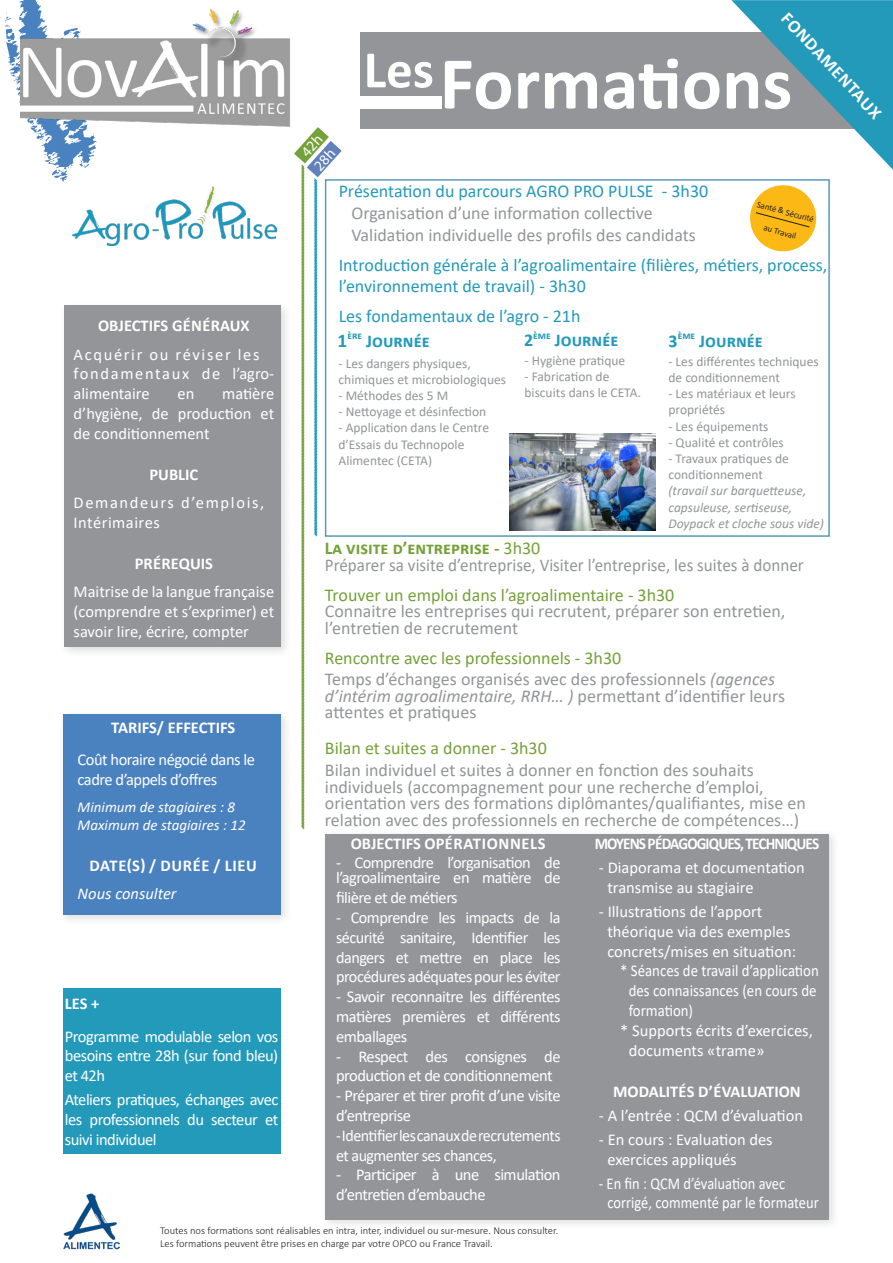
<style>
.page{position:relative;width:893px;height:1263px;background:#fff}
.page>*{position:absolute;margin:0;border:0;box-sizing:border-box;transform-origin:0 0}
.t1{font:18px/16.5px "Calibri";color:#939598}
.t2{font:18px/21.6px "Calibri";color:#239aba}
.t3{font:18px "Calibri";color:#75a139}
.t4{font:18px "Calibri";color:#939598;scale:.95 1}
.t5{font:700 18px "Calibri";color:#239aba}
.t6{font:700 18px "Calibri";color:#75a139}
.t7{font:700 18px "Calibri";color:#fff}
.t8{font:16.5px/19.8px "Calibri";letter-spacing:-.02em;color:#fff;text-align:justify}
.t9{font:16.5px/19.8px "Calibri";color:#fff}
.t10{font:700 16.5px "Calibri";color:#fff}
.t11{font:16.5px/19.8px "Calibri";color:#fff;scale:.9 1}
.t12{font:16.5px "Calibri";letter-spacing:.1em;color:#fff}
.t13{font:16.5px/19.8px "Calibri";color:#fff;scale:.88 1}
.t14{font:700 16.5px "Calibri";letter-spacing:-.06em;color:#fff;scale:.93 1}
.t15{font:700 16.5px "Calibri";letter-spacing:.04em;color:#fff}
.t16{font:italic 16.5px "Calibri";color:#fff}
.t17{font:16.5px "Calibri";letter-spacing:.03em;color:#fff}
.t18{font:italic 15px "Calibri";color:#fff}
.t19{font:13.5px/16.2px "Calibri";color:#939598}
.t20{font:italic 13.5px "Calibri";color:#939598}
.t21{font:300 10.5px "Calibri";color:#231f20}
.t22{font:8.7px "Calibri";color:#231f20}
.s1{font-size:19.5px}
.s2{font-weight:400}
.s3{font-style:italic}
</style>
<div class="page">
<div style="left:360px;top:32px;width:498px;height:96px;background:#939598"></div>
<div style="left:360px;top:96px;width:82px;height:13px;background:#fff"></div>
<svg style="left:367px;top:54px;width:65px;height:34px"></svg>
<svg style="left:5px;top:0;width:92px;height:182px"></svg>
<img style="left:20px;top:3px;width:270px;height:126px">
<img style="left:63px;top:1193px;width:57px;height:57px">
<svg style="left:445px;top:0;width:448px;height:170px"></svg>
<img style="left:510px;top:433px;width:145px;height:97px">
<img style="left:73px;top:181px;width:204px;height:65px">
<div style="left:59px;top:301px;width:233px;height:357px;background:#231f20;opacity:.15"></div>
<div style="left:64px;top:306px;width:217px;height:341px;background:#939598"></div>
<svg style="left:750px;top:185px;width:67px;height:67px"></svg>
<div style="left:325px;top:179px;width:505px;height:358px;border:2px solid #5999b8"></div>
<div style="left:58px;top:709px;width:234px;height:216px;background:#231f20;opacity:.15"></div>
<div style="left:63px;top:714px;width:217px;height:200px;background:#4a81bf"></div>
<div style="left:63px;top:989px;width:217px;height:165px;background:#239aba"></div>
<div style="left:320px;top:828px;width:520px;height:403px;background:#231f20;opacity:.15"></div>
<div style="left:325px;top:834px;width:504px;height:385px;background:#939598"></div>
<svg style="left:294px;top:127px;width:48px;height:703px"></svg>
<p class="t10" style="left:98px;top:314px;width:153px">OBJECTIFS GÉNÉRAUX</p>
<p class="t12" style="left:74px;top:343px;width:187px">Acquérir ou réviser les</p>
<p class="t12" style="left:74px;top:362px;width:202px">fondamentaux de l’agro-</p>
<p class="t9" style="left:74px;top:383px;width:78px">alimentaire</p>
<p class="t8" style="left:177px;top:383px;width:18px">en</p>
<p class="t8" style="left:74px;top:383px;width:202px;text-indent:149px">matière d’hygiène, de production et de conditionnement</p>
<p class="t10" style="left:149px;top:463px;width:50px">PUBLIC</p>
<p class="t12" style="left:74px;top:491px;width:192px">Demandeurs d’emplois,</p>
<p class="t17" style="left:74px;top:511px;width:88px">Intérimaires</p>
<p class="t10" style="left:135px;top:552px;width:80px">PRÉREQUIS</p>
<p class="t8" style="left:74px;top:581px;width:202px">Maitrise de la langue française (comprendre et s’exprimer) et savoir lire, écrire, compter</p>
<p class="t10" style="left:111px;top:715px;width:126px">TARIFS/ EFFECTIFS</p>
<p class="t8" style="left:78px;top:749px;width:179px">Coût horaire négocié dans le cadre d’appels d’offres</p>
<p class="t18" style="left:78px;top:796px;width:159px">Minimum de stagiaires : 8</p>
<p class="t18" style="left:78px;top:814px;width:170px">Maximum de stagiaires : 12</p>
<p class="t15" style="left:90px;top:853px;width:169px">DATE(S) / DURÉE / LIEU</p>
<p class="t16" style="left:78px;top:882px;width:101px">Nous consulter</p>
<p class="t10" style="left:65px;top:992px;width:36px">LES +</p>
<p class="t8" style="left:65px;top:1026px;width:215px">Programme modulable selon vos besoins entre 28h (sur fond bleu) et 42h</p>
<p class="t8" style="left:65px;top:1089px;width:215px">Ateliers pratiques, échanges avec les professionnels du secteur et suivi individuel</p>
<p class="t7" style="left:794px;top:6px;width:139px;rotate:47deg">FONDAMENTAUX</p>
<p class="t2" style="left:339px;top:180px;width:371px">Présentation du parcours AGRO PRO PULSE - 3h30</p>
<p class="t1" style="left:351px;top:204px;width:303px">Organisation d’une information collective</p>
<p class="t1" style="left:351px;top:226px;width:346px">Validation individuelle des profils des candidats</p>
<p class="t2" style="left:339px;top:253px;width:490px">Introduction générale à l’agroalimentaire (filières, métiers, process, l’environnement de travail) - 3h30</p>
<p class="t2" style="left:339px;top:305px;width:243px">Les fondamentaux de l’agro - 21h</p>
<p class="t22" style="left:759px;top:198px;width:60px;rotate:15deg">Santé &amp; Sécurité</p>
<p class="t22" style="left:765px;top:222px;width:35px;rotate:15deg">au Travail</p>
<p class="t5" style="left:338px;top:328px;width:94px"><span class="s1">1</span><sup>ère</sup> Journée</p>
<p class="t19" style="left:339px;top:355px;width:169px">- Les dangers physiques, chimiques et microbiologiques</p>
<p class="t19" style="left:339px;top:387px;width:111px">- Méthodes des 5 M</p>
<p class="t19" style="left:339px;top:403px;width:149px">- Nettoyage et désinfection</p>
<p class="t19" style="left:339px;top:419px;width:152px">- Application dans le Centre d’Essais du Technopole</p>
<p class="t19" style="left:339px;top:452px;width:95px">Alimentec (CETA)</p>
<p class="t5" style="left:524px;top:328px;width:96px">2<sup>ème</sup> Journée</p>
<p class="t19" style="left:524px;top:352px;width:102px">- Hygiène pratique</p>
<p class="t19" style="left:524px;top:368px;width:118px">- Fabrication de biscuits dans le CETA.</p>
<p class="t5" style="left:668px;top:328px;width:96px">3<sup>ème</sup> Journée</p>
<p class="t19" style="left:668px;top:353px;width:152px">- Les différentes techniques de conditionnement</p>
<p class="t19" style="left:668px;top:385px;width:129px">- Les matériaux et leurs</p>
<p class="t19" style="left:668px;top:401px;width:58px">propriétés</p>
<p class="t19" style="left:668px;top:418px;width:101px">- Les équipements</p>
<p class="t19" style="left:668px;top:434px;width:117px">- Qualité et contrôles</p>
<p class="t19" style="left:668px;top:450px;width:122px">- Travaux pratiques de</p>
<p class="t19" style="left:668px;top:466px;width:96px">conditionnement</p>
<p class="t20" style="left:668px;top:481px;width:139px">(travail sur barquetteuse,</p>
<p class="t20" style="left:668px;top:498px;width:125px">capsuleuse, sertiseuse,</p>
<p class="t20" style="left:668px;top:514px;width:157px">Doypack et cloche sous vide)</p>
<p class="t6" style="left:325px;top:535px;width:217px">La visite d’entreprise - <span class="s2">3h30</span></p>
<p class="t4" style="left:325px;top:552px;width:506px">Préparer sa visite d’entreprise, Visiter l’entreprise, les suites à donner</p>
<p class="t3" style="left:325px;top:582px;width:351px">Trouver un emploi dans l’agroalimentaire - 3h30</p>
<p class="t1" style="left:325px;top:602px;width:462px">Connaitre les entreprises qui recrutent, préparer son entretien, l’entretien de recrutement</p>
<p class="t3" style="left:325px;top:645px;width:298px">Rencontre avec les professionnels - 3h30</p>
<p class="t1" style="left:325px;top:671px;width:462px">Temps d’échanges organisés avec des professionnels <span class="s3">(agences d’intérim agroalimentaire, RRH… )</span> permettant d’identifier leurs attentes et pratiques</p>
<p class="t3" style="left:325px;top:736px;width:223px">Bilan et suites a donner - 3h30</p>
<p class="t1" style="left:325px;top:761px;width:483px">Bilan individuel et suites à donner en fonction des souhaits individuels (accompagnement pour une recherche d’emploi, orientation vers des formations diplômantes/qualifiantes, mise en relation avec des professionnels en recherche de compétences…)</p>
<p class="t10" style="left:351px;top:832px;width:197px">OBJECTIFS OPÉRATIONNELS</p>
<p class="t8" style="left:336px;top:855px;width:226px;line-height:15px">- Comprendre l’organisation de l’agroalimentaire en matière de</p>
<p class="t8" style="left:336px;top:887px;width:123px">filière et de métiers</p>
<p class="t8" style="left:336px;top:907px;width:226px">- Comprendre les impacts de la sécurité sanitaire, Identifier les dangers et mettre en place les procédures adéquates pour les éviter</p>
<p class="t8" style="left:336px;top:986px;width:226px">- Savoir reconnaitre les différentes matières premières et différents emballages</p>
<p class="t8" style="left:336px;top:1046px;width:226px">- Respect des consignes de production et de conditionnement</p>
<p class="t8" style="left:336px;top:1085px;width:226px">- Préparer et tirer profit d’une visite d’entreprise</p>
<p class="t8" style="left:336px;top:1125px;width:226px">- Identifier les canaux de recrutements et augmenter ses chances,</p>
<p class="t8" style="left:336px;top:1164px;width:226px">- Participer à une simulation d’entretien d’embauche</p>
<p class="t14" style="left:595px;top:832px;width:243px">MOYENS PÉDAGOGIQUES, TECHNIQUES</p>
<p class="t9" style="left:607px;top:857px;width:199px;text-indent:-9px">- Diaporama et documentation transmise au stagiaire</p>
<p class="t9" style="left:607px;top:901px;width:190px;text-indent:-9px">- Illustrations de l’apport théorique via des exemples concrets/mises en situation:</p>
<p class="t11" style="left:629px;top:960px;width:213px;text-indent:-9px">* Séances de travail d’application des connaissances (en cours de formation)</p>
<p class="t9" style="left:629px;top:1020px;width:186px;text-indent:-9px">* Supports écrits d’exercices, documents «trame»</p>
<p class="t10" style="left:613px;top:1079px;width:189px">MODALITÉS D’ÉVALUATION</p>
<p class="t9" style="left:599px;top:1105px;width:206px">- A l’entrée : QCM d’évaluation</p>
<p class="t9" style="left:607px;top:1129px;width:167px;text-indent:-9px">- En cours : Evaluation des exercices appliqués</p>
<p class="t13" style="left:607px;top:1173px;width:242px;text-indent:-9px">- En fin : QCM d’évaluation avec corrigé, commenté par le formateur</p>
<p class="t21" style="left:160px;top:1224px;width:400px">Toutes nos formations sont réalisables en intra, inter, individuel ou sur-mesure. Nous consulter.</p>
<p class="t21" style="left:160px;top:1237px;width:334px">Les formations peuvent être prises en charge par votre OPCO ou France Travail.</p>
</div>
